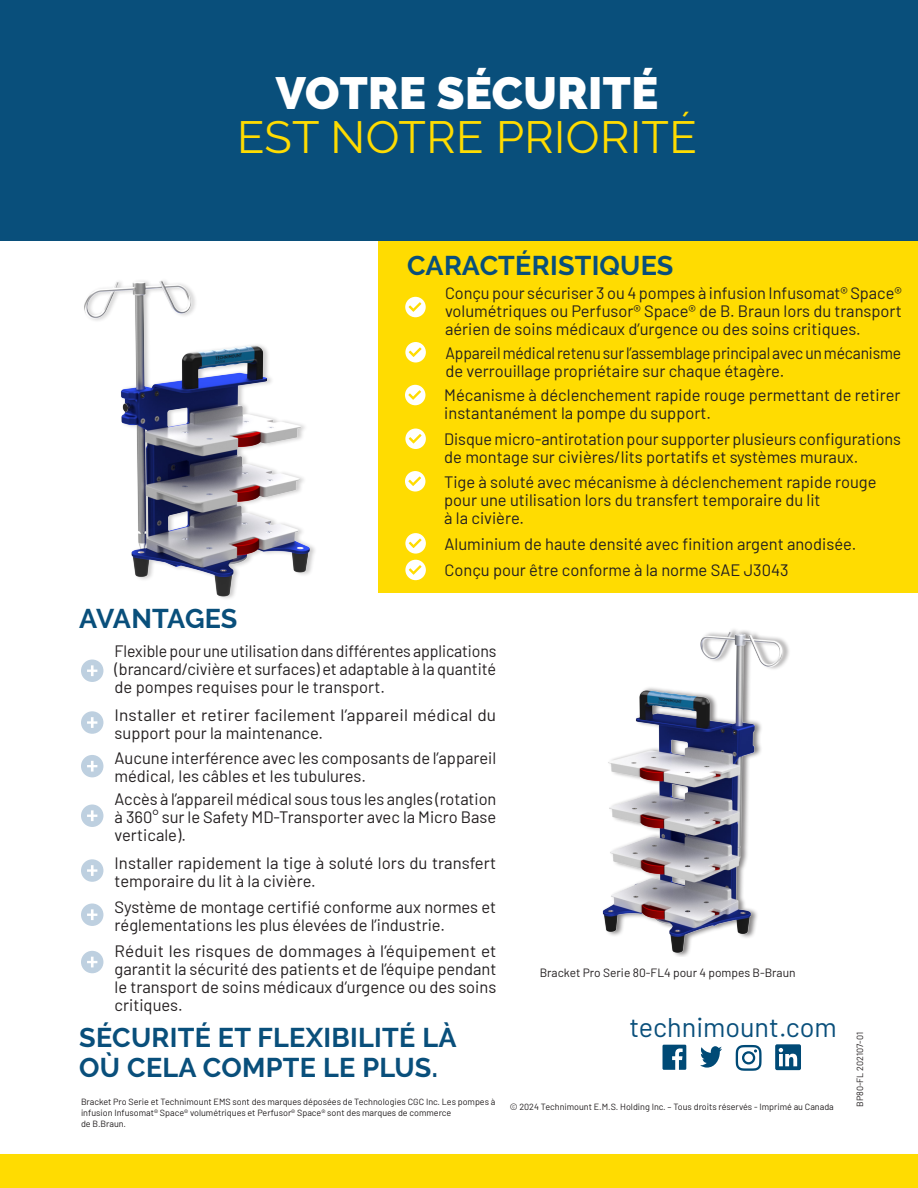
<style>
.page{position:relative;width:918px;height:1188px;background:#fff}
.page>*{position:absolute;margin:0;border:0;box-sizing:border-box;transform-origin:0 0}
.Titre_1{font:45px "Raleway";letter-spacing:.01em;color:#ffdc01}
.Titre_1-2{font:900 45px "Raleway";letter-spacing:.01em;color:#fff}
.Subtitle_blue{font:700 27px/30px "Raleway";letter-spacing:.01em;color:#094f7b}
.Webpage{font:27px "Barlow";color:#094f7b}
.Subtitle_blue-2{font:700 27px "Raleway";letter-spacing:-.01em;color:#094f7b}
.Text_bullets{font:16.5px/18px "Barlow";color:#231f20}
.Text_bullets-2{font:16.5px/18px "Barlow";color:#231f20;scale:1.04 1}
.Text_bullets-3{font:16.5px/18px "Barlow";color:#231f20;text-align:justify;scale:.96 1}
.Text_bullets-4{font:16.5px/18px "Barlow";color:#231f20;scale:.95 1}
.Texte_Notes_End_document{font:12px "Barlow";color:#231f20}
.Texte_Notes_End_document-2{font:9px/10.8px "Barlow";color:#231f20}
</style>
<div class="page">
<div style="left:378px;top:240px;width:540px;height:352px;background:#ffdc01"></div>
<div style="left:0;top:0;width:918px;height:240px;background:#094f7b"></div>
<div style="left:0;top:1154px;width:918px;height:34px;background:#ffdc01"></div>
<svg style="left:405px;top:297px;width:21px;height:20px"></svg>
<div style="left:81px;top:660px;width:22px;height:22px;background:#bed0e0;border-radius:50%"></div>
<svg style="left:87px;top:665px;width:10px;height:11px"></svg>
<div style="left:81px;top:755px;width:22px;height:22px;background:#bed0e0;border-radius:50%"></div>
<svg style="left:87px;top:761px;width:10px;height:11px"></svg>
<div style="left:81px;top:805px;width:22px;height:22px;background:#bed0e0;border-radius:50%"></div>
<svg style="left:87px;top:810px;width:10px;height:11px"></svg>
<div style="left:81px;top:711px;width:22px;height:23px;background:#bed0e0;border-radius:50%"></div>
<svg style="left:87px;top:717px;width:10px;height:11px"></svg>
<div style="left:81px;top:904px;width:22px;height:22px;background:#bed0e0;border-radius:50%"></div>
<svg style="left:87px;top:909px;width:10px;height:11px"></svg>
<svg style="left:663px;top:1045px;width:23px;height:25px"></svg>
<svg style="left:775px;top:1044px;width:26px;height:26px"></svg>
<svg style="left:700px;top:1046px;width:22px;height:22px"></svg>
<svg style="left:736px;top:1045px;width:26px;height:26px"></svg>
<svg style="left:405px;top:385px;width:20px;height:20px"></svg>
<svg style="left:405px;top:429px;width:21px;height:20px"></svg>
<svg style="left:405px;top:533px;width:21px;height:21px"></svg>
<svg style="left:405px;top:560px;width:21px;height:20px"></svg>
<div style="left:81px;top:951px;width:22px;height:22px;background:#bed0e0;border-radius:50%"></div>
<svg style="left:87px;top:957px;width:10px;height:10px"></svg>
<svg style="left:405px;top:342px;width:21px;height:21px"></svg>
<img style="left:602px;top:630px;width:187px;height:327px">
<img style="left:84px;top:280px;width:228px;height:319px">
<svg style="left:405px;top:471px;width:20px;height:21px"></svg>
<div style="left:81px;top:859px;width:22px;height:23px;background:#bed0e0;border-radius:50%"></div>
<svg style="left:87px;top:865px;width:10px;height:11px"></svg>
<p class="Titre_1-2" style="left:276px;top:67px;width:384px">VOTRE SÉCURITÉ</p>
<p class="Titre_1" style="left:237px;top:111px;width:461px">EST NOTRE PRIORITÉ</p>
<p class="Subtitle_blue" style="left:407px;top:250px;width:268px">CARACTÉRISTIQUES</p>
<p class="Text_bullets" style="left:445px;top:282px;width:458px;text-align:justify">Conçu pour sécuriser 3 ou 4 pompes à infusion Infusomat® Space® volumétriques ou Perfusor® Space® de B. Braun lors du transport aérien de soins médicaux d’urgence ou des soins critiques.</p>
<p class="Text_bullets-4" style="left:446px;top:342px;width:481px">Appareil médical retenu sur l’assemblage principal avec un mécanisme de verrouillage propriétaire sur chaque étagère.</p>
<p class="Text_bullets" style="left:444px;top:385px;width:458px">Mécanisme à déclenchement rapide rouge permettant de retirer instantanément la pompe du support.</p>
<p class="Text_bullets" style="left:444px;top:429px;width:458px">Disque micro-antirotation pour supporter plusieurs configurations de montage sur civières/lits portatifs et systèmes muraux.</p>
<p class="Text_bullets" style="left:444px;top:471px;width:434px">Tige à soluté avec mécanisme à déclenchement rapide rouge</p>
<p class="Text_bullets" style="left:444px;top:489px;width:378px">pour une utilisation lors du transfert temporaire du lit</p>
<p class="Text_bullets" style="left:444px;top:507px;width:81px">à la civière.</p>
<p class="Text_bullets" style="left:445px;top:533px;width:413px">Aluminium de haute densité avec finition argent anodisée.</p>
<p class="Subtitle_blue-2" style="left:79px;top:603px;width:160px">AVANTAGES</p>
<p class="Text_bullets" style="left:445px;top:560px;width:345px">Conçu pour être conforme à la norme SAE J3043</p>
<p class="Text_bullets-3" style="left:115px;top:641px;width:399px">Flexible pour une utilisation dans différentes applications (brancard/civière et surfaces) et adaptable à la quantité de pompes requises pour le transport.</p>
<p class="Text_bullets-2" style="left:115px;top:705px;width:368px">Installer et retirer facilement l’appareil médical du support pour la maintenance.</p>
<p class="Text_bullets" style="left:115px;top:748px;width:383px">Aucune interférence avec les composants de l’appareil médical, les câbles et les tubulures.</p>
<p class="Text_bullets" style="left:115px;top:789px;width:383px;text-align:justify">Accès à l’appareil médical sous tous les angles (rotation à 360° sur le Safety MD-Transporter avec la Micro Base verticale).</p>
<p class="Text_bullets" style="left:115px;top:853px;width:383px">Installer rapidement la tige à soluté lors du transfert temporaire du lit à la civière.</p>
<p class="Text_bullets" style="left:115px;top:897px;width:383px">Système de montage certifié conforme aux normes et réglementations les plus élevées de l’industrie.</p>
<p class="Text_bullets-2" style="left:115px;top:941px;width:369px;text-align:justify">Réduit les risques de dommages à l’équipement et garantit la sécurité des patients et de l’équipe pendant le transport de soins médicaux d’urgence ou des soins critiques.</p>
<p class="Subtitle_blue" style="left:79px;top:1022px;width:379px">SÉCURITÉ ET FLEXIBILITÉ LÀ<br>OÙ CELA COMPTE LE PLUS.</p>
<p class="Texte_Notes_End_document-2" style="left:81px;top:1096px;width:416px">Bracket Pro Serie et Technimount EMS sont des marques déposées de Technologies CGC Inc. Les pompes à infusion Infusomat® Space® volumétriques et Perfusor® Space® sont des marques de commerce</p>
<p class="Texte_Notes_End_document-2" style="left:81px;top:1118px;width:47px">de B.Braun.</p>
<p class="Texte_Notes_End_document" style="left:540px;top:964px;width:257px">Bracket Pro Serie 80-FL4 pour 4 pompes B-Braun</p>
<p class="Webpage" style="left:629px;top:1008px;width:209px">technimount.com</p>
<p class="Texte_Notes_End_document-2" style="left:510px;top:1101px;width:326px">© 2024 Technimount E.M.S. Holding Inc. – Tous droits réservés - Imprimé au Canada</p>
<p class="Texte_Notes_End_document-2" style="left:854px;top:1107px;width:76px;rotate:-90deg">BP80-FL 202107-01</p>
</div>
